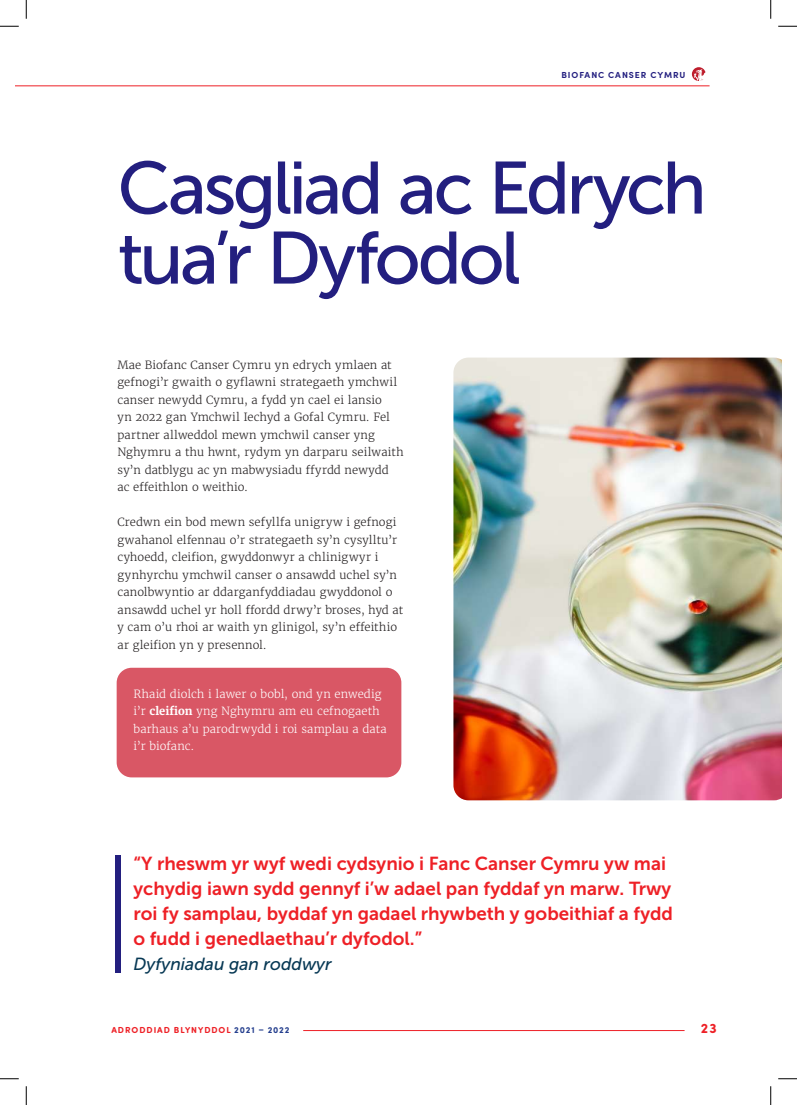
<style>
.page{position:relative;width:797px;height:1105px;background:#fff}
.page>*{position:absolute;margin:0;border:0;box-sizing:border-box;transform-origin:0 0}
.t1{font:73.75px/70px "Museo Sans 500";letter-spacing:-.045em;color:#231f7f}
.t2{font:18.75px/25px "Museo Sans 700";color:#ee2026}
.t3{font:italic 17.5px "Museo Sans 500";color:#073854}
.t4{font:700 13.75px "Sofia Pro Soft";color:#ee2026}
.t5{font:300 11.25px/17.5px "Merriweather";letter-spacing:.01em;color:#231f20}
.t6{font:300 11.25px/17.5px "Merriweather";letter-spacing:.005em;color:#fff}
.t7{font:700 8.75px "Sofia Pro Soft";letter-spacing:.11em;color:#ee2026}
.t8{font:700 8.75px "Sofia Pro";letter-spacing:.11em;color:#231f7f}
.s1{font-weight:700}
.s2{color:#253f8e}
</style>
<div class="page">
<hr style="left:16px;top:86px;width:693px;height:1px;background:#ee2026">
<hr style="left:303px;top:1030px;width:381px;height:1px;background:#ee2026">
<svg style="left:692px;top:67px;width:13px;height:14px"></svg>
<div style="left:117px;top:668px;width:284px;height:109px;background:#d95765;border-radius:15px"></div>
<img style="left:453px;top:358px;width:328px;height:442px">
<div style="left:116px;top:855px;width:5px;height:117px;background:#231f7f"></div>
<svg style="left:0;top:25px;width:19px;height:2px"></svg>
<svg style="left:778px;top:25px;width:19px;height:2px"></svg>
<svg style="left:0;top:1078px;width:19px;height:1px"></svg>
<svg style="left:778px;top:1078px;width:19px;height:1px"></svg>
<svg style="left:25px;top:0;width:2px;height:19px"></svg>
<svg style="left:25px;top:1086px;width:2px;height:19px"></svg>
<svg style="left:770px;top:0;width:1px;height:19px"></svg>
<svg style="left:770px;top:1086px;width:1px;height:19px"></svg>
<p class="t8" style="left:561px;top:68px;width:126px">BIOFANC CANSER CYMRU</p>
<h1 class="t1" style="left:117px;top:153px;width:590px">Casgliad ac Edrych tua’r Dyfodol</h1>
<p class="t5" style="left:117px;top:356px;width:288px">Mae Biofanc Canser Cymru yn edrych ymlaen at gefnogi’r gwaith o gyflawni strategaeth ymchwil canser newydd Cymru, a fydd yn cael ei lansio<br>yn 2022 gan Ymchwil Iechyd a Gofal Cymru. Fel partner allweddol mewn ymchwil canser yng Nghymru a thu hwnt, rydym yn darparu seilwaith sy’n datblygu ac yn mabwysiadu ffyrdd newydd<br>ac effeithlon o weithio.</p>
<p class="t5" style="left:117px;top:513px;width:287px">Credwn ein bod mewn sefyllfa unigryw i gefnogi gwahanol elfennau o’r strategaeth sy’n cysylltu’r cyhoedd, cleifion, gwyddonwyr a chlinigwyr i gynhyrchu ymchwil canser o ansawdd uchel sy’n canolbwyntio ar ddarganfyddiadau gwyddonol o ansawdd uchel yr holl ffordd drwy’r broses, hyd at y cam o’u rhoi ar waith yn glinigol, sy’n effeithio ar gleifion yn y presennol.</p>
<p class="t6" style="left:134px;top:685px;width:255px">Rhaid diolch i lawer o bobl, ond yn enwedig i’r <span class="s1">cleifion</span> yng Nghymru am eu cefnogaeth barhaus a’u parodrwydd i roi samplau a data i’r biofanc.</p>
<h2 class="t2" style="left:133px;top:851px;width:541px">“Y rheswm yr wyf wedi cydsynio i Fanc Canser Cymru yw mai ychydig iawn sydd gennyf i’w adael pan fyddaf yn marw. Trwy roi fy samplau, byddaf yn gadael rhywbeth y gobeithiaf a fydd o fudd i genedlaethau’r dyfodol.”</h2>
<h3 class="t3" style="left:133px;top:954px;width:200px">Dyfyniadau gan roddwyr</h3>
<p class="t7" style="left:111px;top:1023px;width:180px">ADRODDIAD BLYNYDDOL <span class="s2">2021 – 2022</span></p>
<p class="t4" style="left:700px;top:1018px;width:18px">23</p>
</div>
